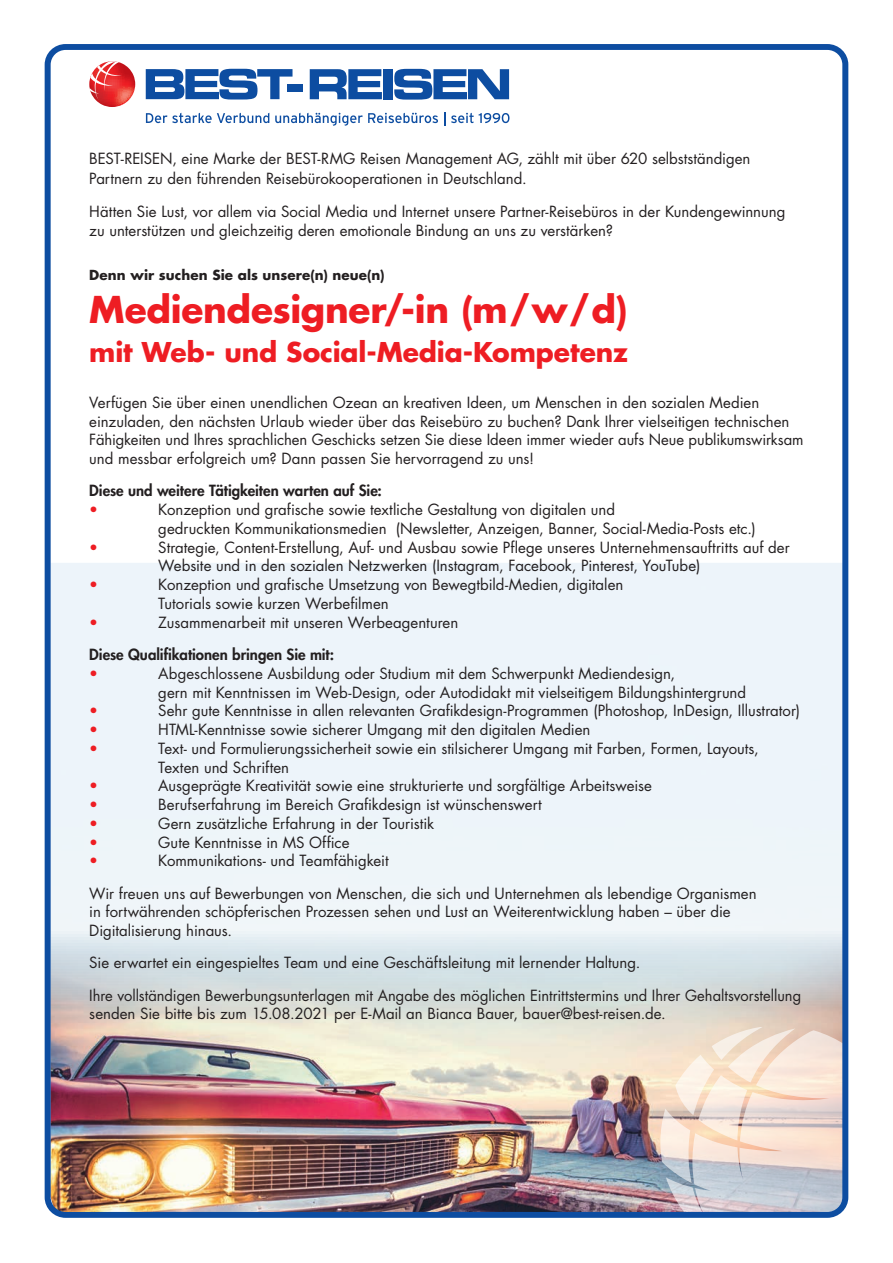
<style>
.page{position:relative;width:893px;height:1263px;background:#fff}
.page>*{position:absolute;margin:0;border:0;box-sizing:border-box;transform-origin:0 0}
.t1{font:700 36px "Futura Std";letter-spacing:-.005em;color:#ee1d23}
.t2{font:700 26.55px "Futura Std";letter-spacing:-.005em;color:#ee1d23}
.t3{font:15px/18.8px "Futura Std";color:#231f20}
.t4{font:800 15px "Futura Std";letter-spacing:-.005em;color:#231f20}
.t5{font:15px "Futura Std";color:#ee1d23}
.t6{font:700 13.5px "Futura Std";letter-spacing:.005em;color:#231f20}
</style>
<div class="page">
<img style="left:52px;top:563px;width:789px;height:648px">
<svg style="left:660px;top:1028px;width:189px;height:183px"></svg>
<div style="left:45px;top:44px;width:803px;height:1174px;border:6px solid #0d4da1;border-radius:18px"></div>
<svg style="left:146px;top:69px;width:146px;height:31px"></svg>
<div style="left:287px;top:84px;width:15px;height:7px;background:#0d4da1"></div>
<svg style="left:310px;top:69px;width:72px;height:30px"></svg>
<div style="left:383px;top:69px;width:10px;height:30px;background:#0d4da1"></div>
<svg style="left:394px;top:69px;width:115px;height:31px"></svg>
<svg style="left:146px;top:113px;width:123px;height:10px"></svg>
<svg style="left:275px;top:113px;width:163px;height:13px"></svg>
<svg style="left:444px;top:112px;width:1px;height:14px"></svg>
<svg style="left:451px;top:113px;width:58px;height:10px"></svg>
<svg style="left:89px;top:61px;width:46px;height:46px"></svg>
<p class="t3" style="left:89px;top:149px;width:663px;line-height:19.5px">BEST-REISEN, eine Marke der BEST-RMG Reisen Management AG, zählt mit über 620 selbstständigen<br>Partnern zu den führenden Reisebürokooperationen in Deutschland.</p>
<p class="t3" style="left:89px;top:202px;width:698px;line-height:19.5px">Hätten Sie Lust, vor allem via Social Media und Internet unsere Partner-Reisebüros in der Kundengewinnung zu unterstützen und gleichzeitig deren emotionale Bindung an uns zu verstärken?</p>
<p class="t6" style="left:89px;top:266px;width:297px">Denn wir suchen Sie als unsere(n) neue(n)</p>
<h1 class="t1" style="left:89px;top:286px;width:540px">Mediendesigner/-in (m/w/d)</h1>
<h2 class="t2" style="left:89px;top:335px;width:540px">mit Web- und Social-Media-Kompetenz</h2>
<p class="t3" style="left:89px;top:393px;width:716px">Verfügen Sie über einen unendlichen Ozean an kreativen Ideen, um Menschen in den sozialen Medien einzuladen, den nächsten Urlaub wieder über das Reisebüro zu buchen? Dank Ihrer vielseitigen technischen Fähigkeiten und Ihres sprachlichen Geschicks setzen Sie diese Ideen immer wieder aufs Neue publikumswirksam und messbar erfolgreich um? Dann passen Sie hervorragend zu uns!</p>
<p class="t4" style="left:89px;top:481px;width:294px">Diese und weitere Tätigkeiten warten auf Sie:</p>
<p class="t5" style="left:89px;top:500px;width:10px">•</p>
<p class="t3" style="left:158px;top:500px;width:599px">Konzeption und grafische sowie textliche Gestaltung von digitalen und<br>gedruckten Kommunikationsmedien (Newsletter, Anzeigen, Banner, Social-Media-Posts etc.)</p>
<p class="t5" style="left:89px;top:538px;width:10px">•</p>
<p class="t3" style="left:158px;top:538px;width:633px">Strategie, Content-Erstellung, Auf- und Ausbau sowie Pflege unseres Unternehmensauftritts auf der<br>Website und in den sozialen Netzwerken (Instagram, Facebook, Pinterest, YouTube)</p>
<p class="t5" style="left:89px;top:575px;width:10px">•</p>
<p class="t3" style="left:158px;top:575px;width:467px">Konzeption und grafische Umsetzung von Bewegtbild-Medien, digitalen<br>Tutorials sowie kurzen Werbefilmen</p>
<p class="t5" style="left:89px;top:613px;width:10px">•</p>
<p class="t3" style="left:158px;top:613px;width:301px">Zusammenarbeit mit unseren Werbeagenturen</p>
<p class="t4" style="left:89px;top:645px;width:246px">Diese Qualifikationen bringen Sie mit:</p>
<p class="t5" style="left:89px;top:664px;width:10px">•</p>
<p class="t3" style="left:158px;top:664px;width:589px">Abgeschlossene Ausbildung oder Studium mit dem Schwerpunkt Mediendesign,<br>gern mit Kenntnissen im Web-Design, oder Autodidakt mit vielseitigem Bildungshintergrund</p>
<p class="t5" style="left:89px;top:701px;width:10px">•</p>
<p class="t3" style="left:158px;top:701px;width:643px">Sehr gute Kenntnisse in allen relevanten Grafikdesign-Programmen (Photoshop, InDesign, Illustrator)</p>
<p class="t5" style="left:89px;top:720px;width:10px">•</p>
<p class="t3" style="left:158px;top:720px;width:434px">HTML-Kenntnisse sowie sicherer Umgang mit den digitalen Medien</p>
<p class="t5" style="left:89px;top:739px;width:10px">•</p>
<p class="t3" style="left:158px;top:739px;width:602px">Text- und Formulierungssicherheit sowie ein stilsicherer Umgang mit Farben, Formen, Layouts,<br>Texten und Schriften</p>
<p class="t5" style="left:89px;top:776px;width:10px">•</p>
<p class="t3" style="left:158px;top:776px;width:495px">Ausgeprägte Kreativität sowie eine strukturierte und sorgfältige Arbeitsweise</p>
<p class="t5" style="left:89px;top:795px;width:10px">•</p>
<p class="t3" style="left:158px;top:795px;width:385px">Berufserfahrung im Bereich Grafikdesign ist wünschenswert</p>
<p class="t5" style="left:89px;top:814px;width:10px">•</p>
<p class="t3" style="left:158px;top:814px;width:277px">Gern zusätzliche Erfahrung in der Touristik</p>
<p class="t5" style="left:89px;top:832px;width:10px">•</p>
<p class="t3" style="left:158px;top:833px;width:193px">Gute Kenntnisse in MS Office</p>
<p class="t5" style="left:89px;top:851px;width:10px">•</p>
<p class="t3" style="left:89px;top:845px;width:669px;line-height:32.2px;text-indent:69px">Kommunikations- und Teamfähigkeit<br>Wir freuen uns auf Bewerbungen von Menschen, die sich und Unternehmen als lebendige Organismen</p>
<p class="t3" style="left:89px;top:902px;width:643px">in fortwährenden schöpferischen Prozessen sehen und Lust an Weiterentwicklung haben – über die<br>Digitalisierung hinaus.</p>
<p class="t3" style="left:89px;top:947px;width:713px;line-height:32.2px">Sie erwartet ein eingespieltes Team und eine Geschäftsleitung mit lernender Haltung.<br>Ihre vollständigen Bewerbungsunterlagen mit Angabe des möglichen Eintrittstermins und Ihrer Gehaltsvorstellung</p>
<p class="t3" style="left:89px;top:1004px;width:578px">senden Sie bitte bis zum 15.08.2021 per E-Mail an Bianca Bauer, bauer@best-reisen.de.</p>
</div>
